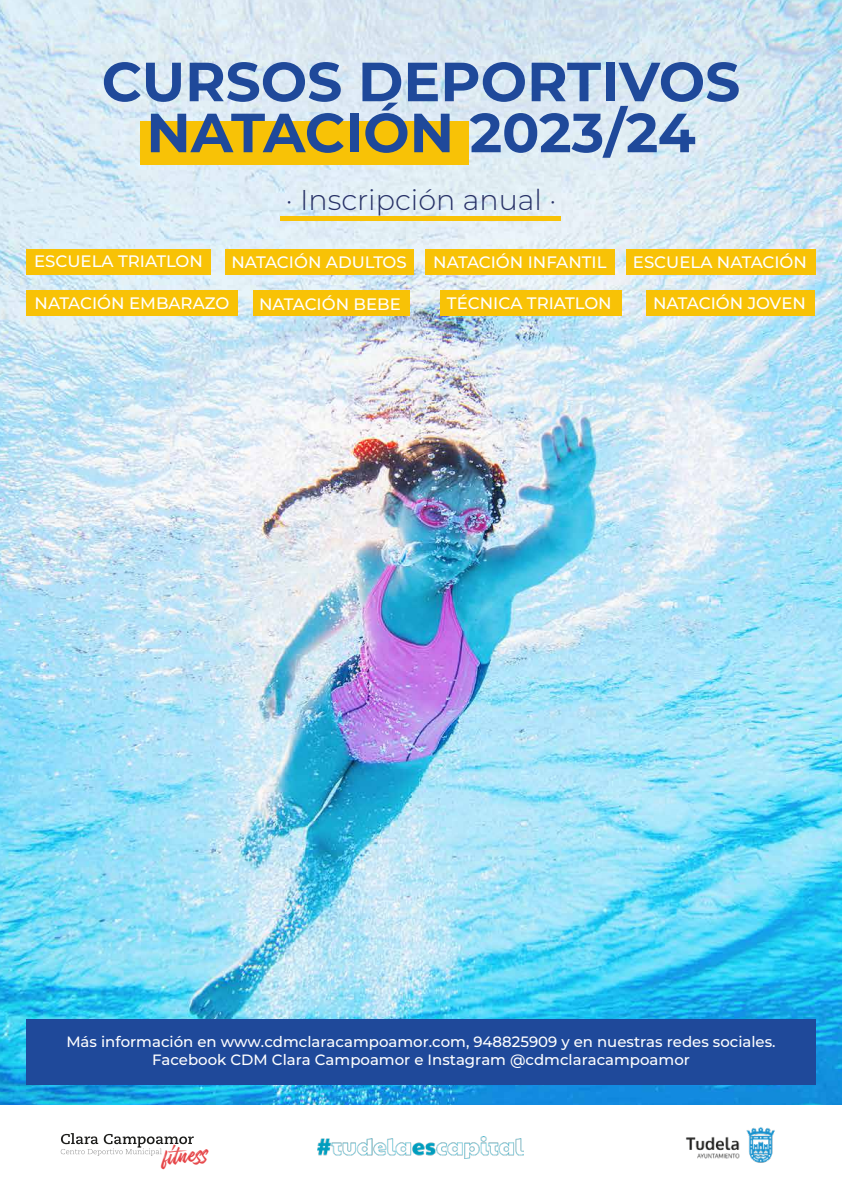
<style>
.page{position:relative;width:842px;height:1191px;background:#fff}
.page>*{position:absolute;margin:0;border:0;box-sizing:border-box;transform-origin:0 0}
.t1{font:700 55.1px/51px "Montserrat";color:#1f499a;text-align:center}
.t2{font:33.3px "Historea Demo";color:#e64447}
.t3{font:300 28.6px "Montserrat";color:#273167}
.t4{font:500 16.6px "Montserrat";color:#fff}
.t5{font:500 14.9px/17.9px "Montserrat";color:#fff;text-align:center}
</style>
<div class="page">
<img style="left:0;top:0;width:842px;height:1105px">
<img style="left:686px;top:1127px;width:89px;height:36px">
<img style="left:317px;top:1136px;width:206px;height:23px">
<svg style="left:61px;top:1133px;width:133px;height:23px"></svg>
<div style="left:281px;top:215px;width:280px;height:5px;background:#f8c206"></div>
<div style="left:626px;top:249px;width:190px;height:25px;background:#f8c206"></div>
<div style="left:253px;top:290px;width:157px;height:26px;background:#f8c206"></div>
<div style="left:426px;top:249px;width:189px;height:25px;background:#f8c206"></div>
<div style="left:646px;top:290px;width:169px;height:26px;background:#f8c206"></div>
<div style="left:26px;top:249px;width:185px;height:25px;background:#f8c206"></div>
<div style="left:26px;top:290px;width:212px;height:26px;background:#f8c206"></div>
<div style="left:225px;top:249px;width:189px;height:25px;background:#f8c206"></div>
<div style="left:440px;top:290px;width:182px;height:26px;background:#f8c206"></div>
<div style="left:26px;top:1018px;width:790px;height:66px;background:#1f499a"></div>
<div style="left:140px;top:122px;width:328px;height:43px;background:#f8c206"></div>
<h1 class="t1" style="left:102px;top:53px;width:640px">CURSOS DEPORTIVOS<br>NATACIÓN 2023/24</h1>
<h3 class="t3" style="left:286px;top:180px;width:272px">· Inscripción anual ·</h3>
<p class="t4" style="left:231px;top:250px;width:177px">NATACIÓN ADULTOS</p>
<p class="t4" style="left:34px;top:249px;width:170px">ESCUELA TRIATLON</p>
<p class="t4" style="left:35px;top:292px;width:196px">NATACIÓN EMBARAZO</p>
<p class="t4" style="left:259px;top:292px;width:143px">NATACIÓN BEBE</p>
<p class="t4" style="left:433px;top:250px;width:175px">NATACIÓN INFANTIL</p>
<p class="t4" style="left:447px;top:292px;width:166px">TÉCNICA TRIATLON</p>
<p class="t4" style="left:633px;top:250px;width:176px">ESCUELA NATACIÓN</p>
<p class="t4" style="left:653px;top:292px;width:154px">NATACIÓN JOVEN</p>
<p class="t5" style="left:66px;top:1032px;width:711px">Más información en www.cdmclaracampoamor.com, 948825909 y en nuestras redes sociales.<br>Facebook CDM Clara Campoamor e Instagram @cdmclaracampoamor</p>
<h2 class="t2" style="left:161px;top:1133px;width:47px;rotate:-5deg">fitness</h2>
</div>
